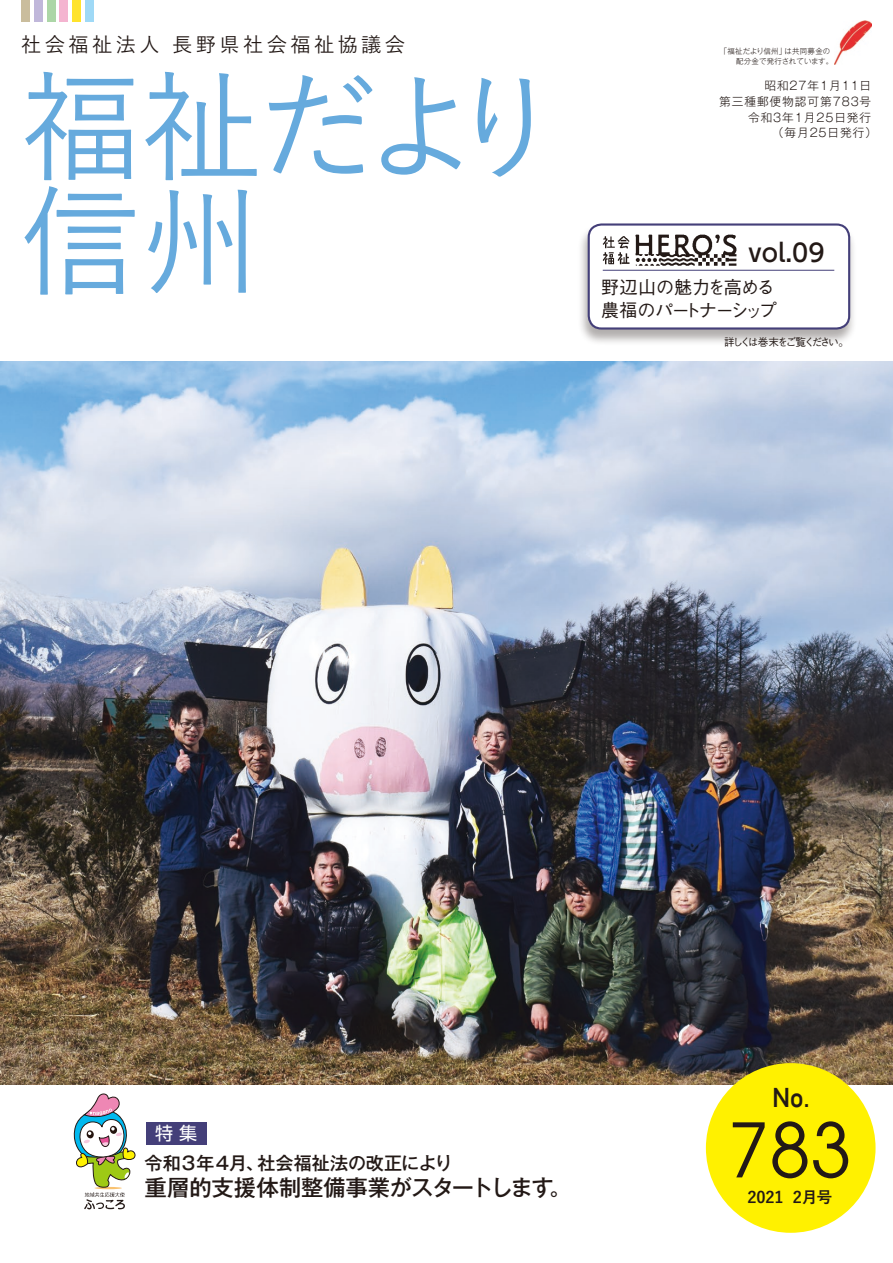
<style>
.page{position:relative;width:893px;height:1263px;background:#fff}
.page>*{position:absolute;margin:0;border:0;box-sizing:border-box;transform-origin:0 0}
.t1{font:500 120.15px/114.9px "Yu Go";letter-spacing:-.03em;color:#6ad}
.t2{font:74.4px "Avant Garde";color:#231916}
.t3{font:26.55px "Alte DIN1451 Mittelschrift";color:#231916}
.t4{font:500 24.45px "UD Shin Go Pro";color:#231916}
.t5{font:500 22.35px "Gothic MB101 Pr 6 N";letter-spacing:-.01em;color:#231916}
.t6{font:500 20.25px "Yu Go";letter-spacing:.17em;color:#231916}
.t7{font:500 18px/23.4px "Gothic BBB Pro";letter-spacing:-.075em;color:#231916}
.t8{font:500 18px "Gothic MB101 Pr 6 N";letter-spacing:-.005em;color:#231916}
.t9{font:500 18px "Gothic MB101 Pr 6 N";letter-spacing:-.025em;color:#231916}
.t10{font:18px "UD Shin Go Pro";color:#fff}
.t11{font:700 15.9px "Yu Go";letter-spacing:-.005em;color:#231916}
.t12{font:300 11.7px "Gothic MB101 Pr 6 N";letter-spacing:.08em;color:#231916}
.t13{font:500 10.65px "Gothic BBB Pro";letter-spacing:-.215em;color:#231916}
.t14{font:300 7.5px/9.6px "Gothic MB101 Pr 6 N";letter-spacing:.02em;color:#231916}
</style>
<div class="page">
<img style="left:0;top:361px;width:893px;height:723px">
<div style="left:706px;top:1063px;width:169px;height:170px;background:#fff100;border-radius:50%"></div>
<div style="left:21px;top:0;width:9px;height:21px;background:#cabd9d"></div>
<div style="left:34px;top:0;width:9px;height:21px;background:#c0b7da"></div>
<div style="left:47px;top:0;width:8px;height:21px;background:#acd6a7"></div>
<div style="left:60px;top:0;width:8px;height:21px;background:#f4b4d0"></div>
<div style="left:72px;top:0;width:9px;height:21px;background:#ffe32c"></div>
<div style="left:85px;top:0;width:9px;height:21px;background:#9fd9f6"></div>
<img style="left:834px;top:21px;width:38px;height:43px">
<svg style="left:73px;top:1093px;width:63px;height:116px"></svg>
<div style="left:578px;top:224px;width:279px;height:122px;background:#231916;opacity:.35"></div>
<div style="left:589px;top:225px;width:260px;height:103px;background:#fff;border-radius:13px"></div>
<div style="left:588px;top:223px;width:262px;height:107px;border:2px solid #443f79;border-radius:13px"></div>
<img style="left:602px;top:234px;width:134px;height:32px">
<hr style="left:603px;top:270px;width:231px;height:1px;background:#443f79">
<div style="left:146px;top:1121px;width:60px;height:23px;background:#443f79"></div>
<h3 class="t6" style="left:21px;top:26px;width:140px">社会福祉法人</h3>
<h3 class="t6" style="left:172px;top:26px;width:234px">長野県社会福祉協議会</h3>
<h1 class="t1" style="left:21px;top:55px;width:546px">福祉だより信州</h1>
<p class="t14" style="left:736px;top:46px;width:99px;text-indent:-16px">「福祉だより信州」<br>配分金で発行されています。</p>
<p class="t14" style="left:785px;top:46px;width:47px">は共同募金の</p>
<p class="t12" style="left:764px;top:75px;width:108px">昭和27年1月11日</p>
<p class="t12" style="left:719px;top:91px;width:154px">第三種郵便物認可第783号</p>
<p class="t12" style="left:748px;top:107px;width:125px">令和3年1月25日発行</p>
<p class="t12" style="left:772px;top:123px;width:107px">（毎月25日発行(</p>
<h3 class="t4" style="left:749px;top:233px;width:77px">vol.09</h3>
<h3 class="t7" style="left:601px;top:273px;width:177px">野辺山の魅力を高める農福のパートナーシップ</h3>
<p class="t13" style="left:724px;top:334px;width:127px">詳しくは巻末をご覧ください。</p>
<h3 class="t10" style="left:155px;top:1118px;width:44px">特集</h3>
<h3 class="t8" style="left:258px;top:1148px;width:197px">社会福祉法の改正により</h3>
<h3 class="t9" style="left:145px;top:1148px;width:121px">令和３年４月、</h3>
<h3 class="t5" style="left:145px;top:1169px;width:411px">重層的支援体制整備事業がスタートします</h3>
<h3 class="t5" style="left:550px;top:1169px;width:24px">。</h3>
<h3 class="t3" style="left:772px;top:1081px;width:39px">No.</h3>
<h2 class="t2" style="left:728px;top:1106px;width:125px">783</h2>
<h3 class="t11" style="left:793px;top:1188px;width:41px">2月号</h3>
<h3 class="t11" style="left:747px;top:1188px;width:38px">2021</h3>
</div>
